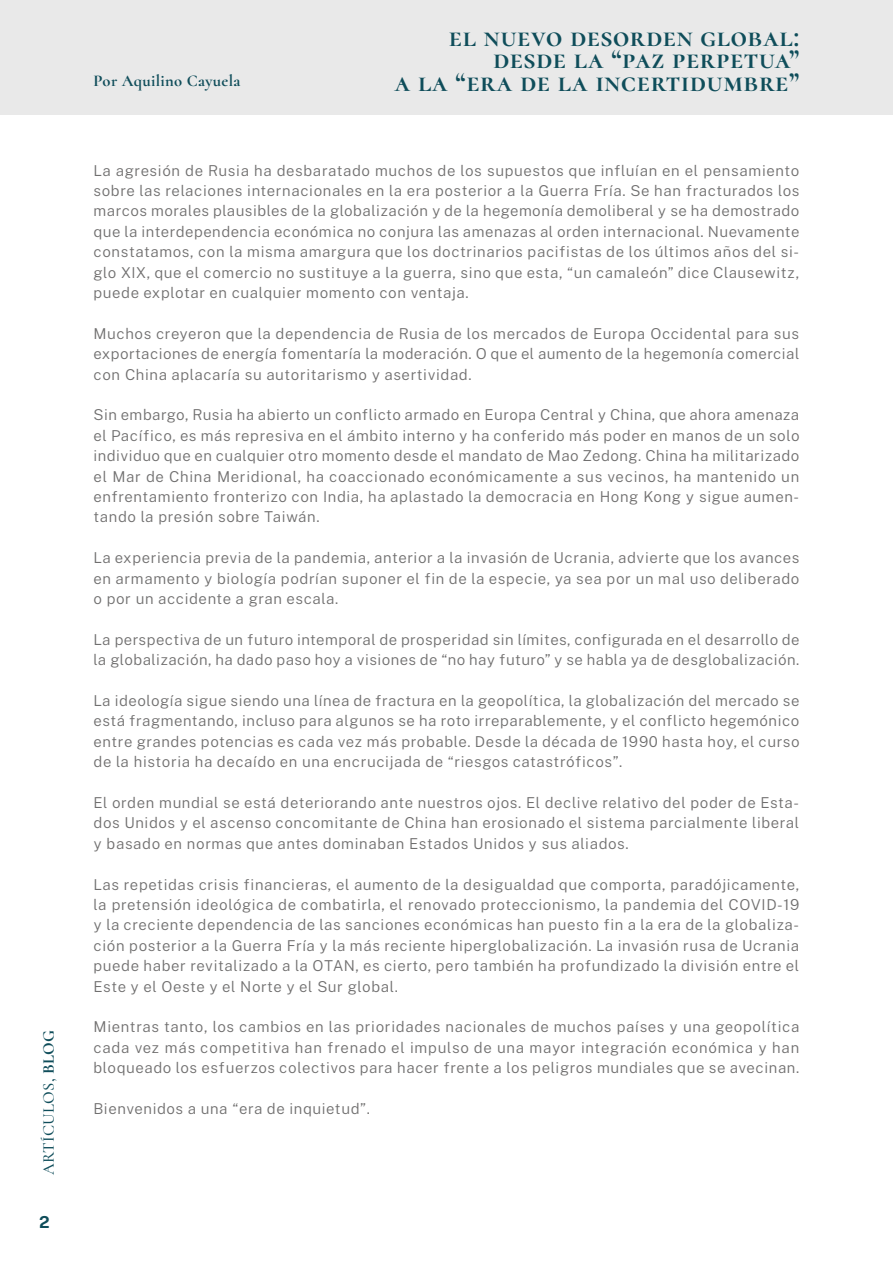
<style>
.page{position:relative;width:893px;height:1263px;background:#fff}
.page>*{position:absolute;margin:0;border:0;box-sizing:border-box;transform-origin:0 0}
.t1{font:700 28.5px/22.5px "Cormorant";letter-spacing:.02em;color:#0f4d5a;text-align:right}
.t2{font:700 16.5px "Cormorant";letter-spacing:.02em;color:#0f4d5a}
.t3{font:500 16.5px "Cormorant";letter-spacing:.02em;color:#0f4d5a}
.t4{font:700 16.5px "Public Sans";color:#0f4d5a}
.t5{font:300 15px/20.4px "Public Sans";letter-spacing:.035em;color:#706f6f;text-align:justify}
.s1{font-weight:700}
</style>
<div class="page">
<div style="left:0;top:0;width:893px;height:114px;background:#e9e9e9"></div>
<p class="t3" style="left:39px;top:1175px;width:147px;rotate:-90deg">ARTÍCULOS, <span class="s1">BLOG</span></p>
<p class="t4" style="left:39px;top:1209px;width:12px">2</p>
<h1 class="t1" style="left:449px;top:26px;width:352px">El nuevo desorden global:<br>De sde la “Paz perpetua”</h1>
<p class="t2" style="left:94px;top:71px;width:148px">Por Aquilino Cayuela</p>
<h1 class="t1" style="left:394px;top:70px;width:406px">a la “Era de la Incertidumbre”</h1>
<p class="t5" style="left:94px;top:159px;width:707px">La agresión de Rusia ha desbaratado muchos de los supuestos que influían en el pensamiento sobre las relaciones internacionales en la era posterior a la Guerra Fría. Se han fracturados los marcos morales plausibles de la globalización y de la hegemonía demoliberal y se ha demostrado que la interdependencia económica no conjura las amenazas al orden internacional. Nuevamente constatamos, con la misma amargura que los doctrinarios pacifistas de los últimos años del si&shy;glo XIX, que el comercio no sustituye a la guerra, sino que esta, “un camaleón” dice Clausewitz, puede explotar en cualquier momento con ventaja.</p>
<p class="t5" style="left:94px;top:322px;width:707px">Muchos creyeron que la dependencia de Rusia de los mercados de Europa Occidental para sus exportaciones de energía fomentaría la moderación. O que el aumento de la hegemonía comercial con China aplacaría su autoritarismo y asertividad.</p>
<p class="t5" style="left:94px;top:404px;width:707px">Sin embargo, Rusia ha abierto un conflicto armado en Europa Central y China, que ahora amenaza el Pacífico, es más represiva en el ámbito interno y ha conferido más poder en manos de un solo individuo que en cualquier otro momento desde el mandato de Mao Zedong. China ha militarizado el Mar de China Meridional, ha coaccionado económicamente a sus vecinos, ha mantenido un enfrentamiento fronterizo con India, ha aplastado la democracia en Hong Kong y sigue aumen&shy;tando la presión sobre Taiwán.</p>
<p class="t5" style="left:94px;top:547px;width:707px">La experiencia previa de la pandemia, anterior a la invasión de Ucrania, advierte que los avances en armamento y biología podrían suponer el fin de la especie, ya sea por un mal uso deliberado o por un accidente a gran escala.</p>
<p class="t5" style="left:94px;top:628px;width:707px">La perspectiva de un futuro intemporal de prosperidad sin límites, configurada en el desarrollo de la globalización, ha dado paso hoy a visiones de “no hay futuro” y se habla ya de desglobalización.</p>
<p class="t5" style="left:94px;top:690px;width:707px">La ideología sigue siendo una línea de fractura en la geopolítica, la globalización del mercado se está fragmentando, incluso para algunos se ha roto irreparablemente, y el conflicto hegemónico entre grandes potencias es cada vez más probable. Desde la década de 1990 hasta hoy, el curso de la historia ha decaído en una encrucijada de “riesgos catastróficos”.</p>
<p class="t5" style="left:94px;top:792px;width:707px">El orden mundial se está deteriorando ante nuestros ojos. El declive relativo del poder de Esta&shy;dos Unidos y el ascenso concomitante de China han erosionado el sistema parcialmente liberal y basado en normas que antes dominaban Estados Unidos y sus aliados.</p>
<p class="t5" style="left:94px;top:873px;width:707px">Las repetidas crisis financieras, el aumento de la desigualdad que comporta, paradójicamente, la pretensión ideológica de combatirla, el renovado proteccionismo, la pandemia del COVID-19 y la creciente dependencia de las sanciones económicas han puesto fin a la era de la globaliza&shy;ción posterior a la Guerra Fría y la más reciente hiperglobalización. La invasión rusa de Ucrania puede haber revitalizado a la OTAN, es cierto, pero también ha profundizado la división entre el Este y el Oeste y el Norte y el Sur global.</p>
<p class="t5" style="left:94px;top:1016px;width:707px">Mientras tanto, los cambios en las prioridades nacionales de muchos países y una geopolítica cada vez más competitiva han frenado el impulso de una mayor integración económica y han bloqueado los esfuerzos colectivos para hacer frente a los peligros mundiales que se avecinan.</p>
<p class="t5" style="left:94px;top:1098px;width:278px">Bienvenidos a una “era de inquietud”.</p>
</div>
